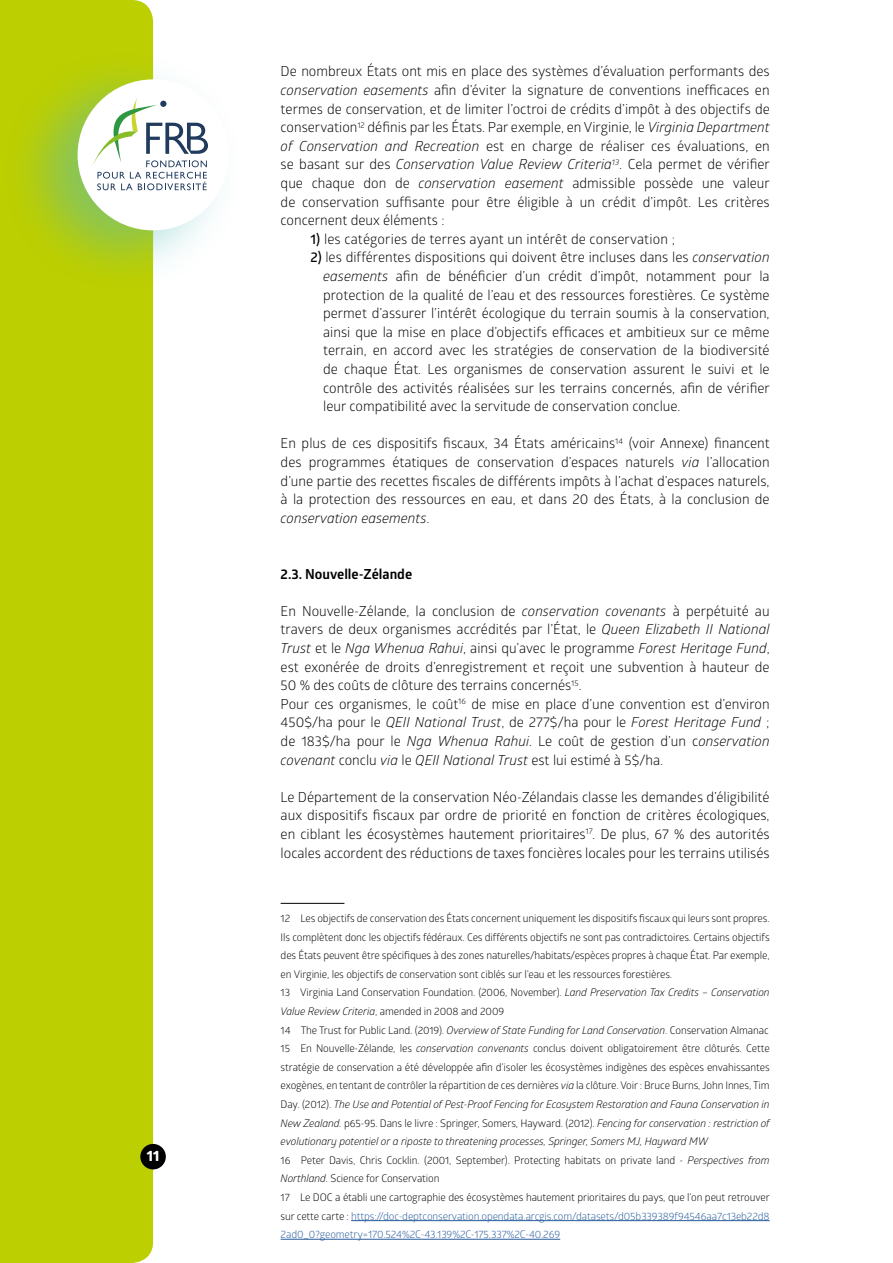
<style>
.page{position:relative;width:893px;height:1263px;background:#fff}
.page>*{position:absolute;margin:0;border:0;box-sizing:border-box;transform-origin:0 0}
.t1{font:700 14.85px "Globerx";color:#fff}
.t2{font:13.8px/18.6px "Glober";color:#000;text-align:justify}
.t3{font:700 13.8px "Glober";color:#000}
.t4{font:10.5px/18.6px "Glober";letter-spacing:-.01em;color:#000}
.s1{font-style:italic}
.s2{font-weight:600}
.s3{color:#275b9b}
</style>
<div class="page">
<div style="left:0;top:0;width:153px;height:1263px;background:#bccf00"></div>
<div style="left:1px;top:49px;width:244px;height:243px;background:#51babc;opacity:.5"></div>
<div style="left:78px;top:79px;width:151px;height:151px;background:#fff;border-radius:50%"></div>
<svg style="left:91px;top:96px;width:117px;height:94px"></svg>
<div style="left:140px;top:1144px;width:26px;height:25px;background:#000;border-radius:50%"></div>
<hr style="left:281px;top:903px;width:63px;height:1px;background:#000">
<hr style="left:351px;top:1220px;width:419px;height:1px;background:#275b9b">
<hr style="left:281px;top:1239px;width:279px;height:1px;background:#275b9b">
<p class="t1" style="left:147px;top:1145px;width:14px">11</p>
<p class="t2" style="left:281px;top:61px;width:491px">De nombreux États ont mis en place des systèmes d’évaluation performants des <span class="s1">conservation easements</span> afin d’éviter la signature de conventions inefficaces en termes de conservation, et de limiter l’octroi de crédits d’impôt à des objectifs de conservation<sup>12</sup> définis par les États. Par exemple, en Virginie, le <span class="s1">Virginia Department of Conservation and Recreation</span> est en charge de réaliser ces évaluations, en se basant sur des <span class="s1">Conservation Value Review Criteria</span><sup>13</sup>. Cela permet de vérifier que chaque don de <span class="s1">conservation easement</span> admissible possède une valeur de conservation suffisante pour être éligible à un crédit d’impôt. Les critères concernent deux éléments :</p>
<p class="t2" style="left:310px;top:229px;width:366px"><span class="s2">1)</span> les catégories de terres ayant un intérêt de conservation ;</p>
<p class="t2" style="left:323px;top:248px;width:448px;text-indent:-13px"><span class="s2">2)</span> les différentes dispositions qui doivent être incluses dans les <span class="s1">conservation easements</span> afin de bénéficier d’un crédit d’impôt, notamment pour la protection de la qualité de l’eau et des ressources forestières. Ce système permet d’assurer l’intérêt écologique du terrain soumis à la conservation, ainsi que la mise en place d’objectifs efficaces et ambitieux sur ce même terrain, en accord avec les stratégies de conservation de la biodiversité de chaque État. Les organismes de conservation assurent le suivi et le contrôle des activités réalisées sur les terrains concernés, afin de vérifier leur compatibilité avec la servitude de conservation conclue.</p>
<p class="t2" style="left:281px;top:434px;width:490px">En plus de ces dispositifs fiscaux, 34 États américains<sup>14</sup> (voir Annexe) financent des programmes étatiques de conservation d’espaces naturels <span class="s1">via</span> l’allocation d’une partie des recettes fiscales de différents impôts à l’achat d’espaces naturels, à la protection des ressources en eau, et dans 20 des États, à la conclusion de <span class="s1">conservation easements</span>.</p>
<p class="t3" style="left:281px;top:564px;width:133px">2.3. Nouvelle-Zélande</p>
<p class="t2" style="left:281px;top:601px;width:491px;text-align:left">En Nouvelle-Zélande, la conclusion de <span class="s1">conservation covenants</span> à perpétuité au travers de deux organismes accrédités par l’État, le <span class="s1">Queen Elizabeth II National Trust</span> et le <span class="s1">Nga Whenua Rahui</span>, ainsi qu’avec le programme <span class="s1">Forest Heritage Fund</span>, est exonérée de droits d’enregistrement et reçoit une subvention à hauteur de 50 % des coûts de clôture des terrains concernés<sup>15</sup>.<br>Pour ces organismes, le coût<sup>16</sup> de mise en place d’une convention est d’environ 450$/ha pour le <span class="s1">QEII National Trust</span>, de 277$/ha pour le <span class="s1">Forest Heritage Fund</span> ; de 183$/ha pour le <span class="s1">Nga Whenua Rahui</span>. Le coût de gestion d’un c<span class="s1">onservation covenant</span> conclu <span class="s1">via</span> le <span class="s1">QEII National Trust</span> est lui estimé à 5$/ha.</p>
<p class="t2" style="left:281px;top:787px;width:490px">Le Département de la conservation Néo-Zélandais classe les demandes d’éligibilité aux dispositifs fiscaux par ordre de priorité en fonction de critères écologiques, en ciblant les écosystèmes hautement prioritaires<sup>17</sup>. De plus, 67 % des autorités locales accordent des réductions de taxes foncières locales pour les terrains utilisés</p>
<p class="t4" style="left:281px;top:908px;width:491px">12 Les objectifs de conservation des États concernent uniquement les dispositifs fiscaux qui leurs sont propres.<br>Ils complètent donc les objectifs fédéraux. Ces différents objectifs ne sont pas contradictoires. Certains objectifs des États peuvent être spécifiques à des zones naturelles/habitats/espèces propres à chaque État. Par exemple, en Virginie, les objectifs de conservation sont ciblés sur l’eau et les ressources forestières.<br>13 Virginia Land Conservation Foundation. (2006, November). <span class="s1">Land Preservation Tax Credits – Conservation Value Review Criteria</span>, amended in 2008 and 2009<br>14 The Trust for Public Land. (2019). <span class="s1">Overview of State Funding for Land Conservation</span>. Conservation Almanac 15 En Nouvelle-Zélande, les <span class="s1">conservation convenants</span> conclus doivent obligatoirement être clôturés. Cette stratégie de conservation a été développée afin d’isoler les écosystèmes indigènes des espèces envahissantes exogènes, en tentant de contrôler la répartition de ces dernières <span class="s1">via</span> la clôture. Voir : Bruce Burns, John Innes, Tim Day. (2012). <span class="s1">The Use and Potential of Pest-Proof Fencing for Ecosystem Restoration and Fauna Conservation in New Zealand.</span> p65-95. Dans le livre : Springer, Somers, Hayward. (2012). <span class="s1">Fencing for conservation : restriction of evolutionary potentiel or a riposte to threatening processes, Springer, Somers MJ, Hayward MW<br></span>16 Peter Davis, Chris Cocklin. (2001, September). Protecting habitats on private land - <span class="s1">Perspectives from Northland.</span> Science for Conservation<br>17 Le DOC a établi une cartographie des écosystèmes hautement prioritaires du pays, que l’on peut retrouver sur cette carte : <span class="s3">https://doc-deptconservation.opendata.arcgis.com/datasets/d05b339389f94546aa7c13eb22d8<br>2ad0_0?geometry=170.524%2C-43.139%2C-175.337%2C-40.269</span></p>
</div>
